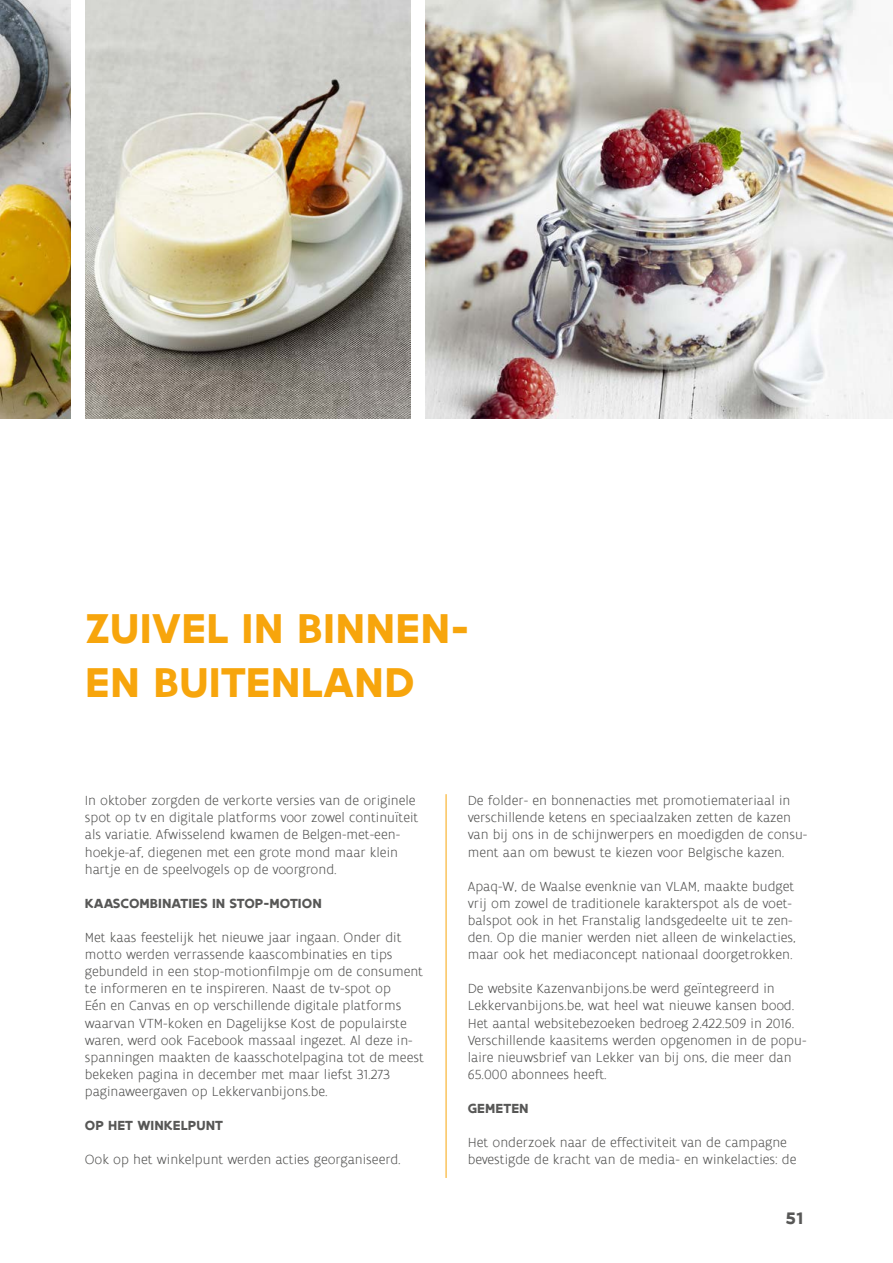
<style>
.page{position:relative;width:893px;height:1263px;background:#fff}
.page>*{position:absolute;margin:0;border:0;box-sizing:border-box;transform-origin:0 0}
.t1{font:700 45px/54px "Flanders Art Sans";letter-spacing:.005em;color:#f7a50c}
.t2{font:700 18px "Flanders Art Sans";color:#575756}
.t3{font:300 14.25px/17.1px "Flanders Art Sans";color:#575756}
.t4{font:700 14.25px "Flanders Art Sans";letter-spacing:.005em;color:#575756}
</style>
<div class="page">
<img style="left:0;top:0;width:70px;height:419px">
<img style="left:85px;top:0;width:325px;height:419px">
<img style="left:425px;top:0;width:468px;height:419px">
<hr style="left:446px;top:794px;width:1px;height:384px;background:#f7a50c">
<h1 class="t1" style="left:85px;top:602px;width:386px">ZUIVEL IN BINNEN-<br>EN BUITENLAND</h1>
<p class="t3" style="left:85px;top:792px;width:335px">In oktober zorgden de verkorte versies van de originele spot op tv en digitale platforms voor zowel continuïteit als variatie. Afwisselend kwamen de Belgen-met-een&shy;hoekje-af, diegenen met een grote mond maar klein hartje en de speelvogels op de voorgrond.</p>
<p class="t4" style="left:85px;top:894px;width:238px">KAASCOMBINATIES IN STOP-MOTION</p>
<p class="t3" style="left:85px;top:929px;width:341px">Met kaas feestelijk het nieuwe jaar ingaan. Onder dit motto werden verrassende kaascombinaties en tips gebundeld in een stop-motionfilmpje om de consument te informeren en te inspireren. Naast de tv-spot op<br>Eén en Canvas en op verschillende digitale platforms waarvan VTM-koken en Dagelijkse Kost de populairste waren, werd ook Facebook massaal ingezet. Al deze in&shy;spanningen maakten de kaasschotelpagina tot de meest bekeken pagina in december met maar liefst 31.273 paginaweergaven op Lekkervanbijons.be.</p>
<p class="t4" style="left:85px;top:1116px;width:140px">OP HET WINKELPUNT</p>
<p class="t3" style="left:85px;top:1151px;width:318px">Ook op het winkelpunt werden acties georganiseerd.</p>
<p class="t3" style="left:468px;top:792px;width:341px">De folder- en bonnenacties met promotiemateriaal in verschillende ketens en speciaalzaken zetten de kazen van bij ons in de schijnwerpers en moedigden de consu&shy;ment aan om bewust te kiezen voor Belgische kazen.</p>
<p class="t3" style="left:468px;top:878px;width:329px">Apaq-W, de Waalse evenknie van VLAM, maakte budget vrij om zowel de traditionele karakterspot als de voet&shy;balspot ook in het Franstalig landsgedeelte uit te zen&shy;den. Op die manier werden niet alleen de winkelacties, maar ook het mediaconcept nationaal doorgetrokken.</p>
<p class="t3" style="left:468px;top:980px;width:340px">De website Kazenvanbijons.be werd geïntegreerd in Lekkervanbijons.be, wat heel wat nieuwe kansen bood.<br>Het aantal websitebezoeken bedroeg 2.422.509 in 2016.<br>Verschillende kaasitems werden opgenomen in de popu&shy;laire nieuwsbrief van Lekker van bij ons, die meer dan 65.000 abonnees heeft.</p>
<p class="t4" style="left:468px;top:1099px;width:62px">GEMETEN</p>
<p class="t3" style="left:468px;top:1134px;width:330px">Het onderzoek naar de effectiviteit van de campagne bevestigde de kracht van de media- en winkelacties: de</p>
<p class="t2" style="left:786px;top:1207px;width:19px">51</p>
</div>
